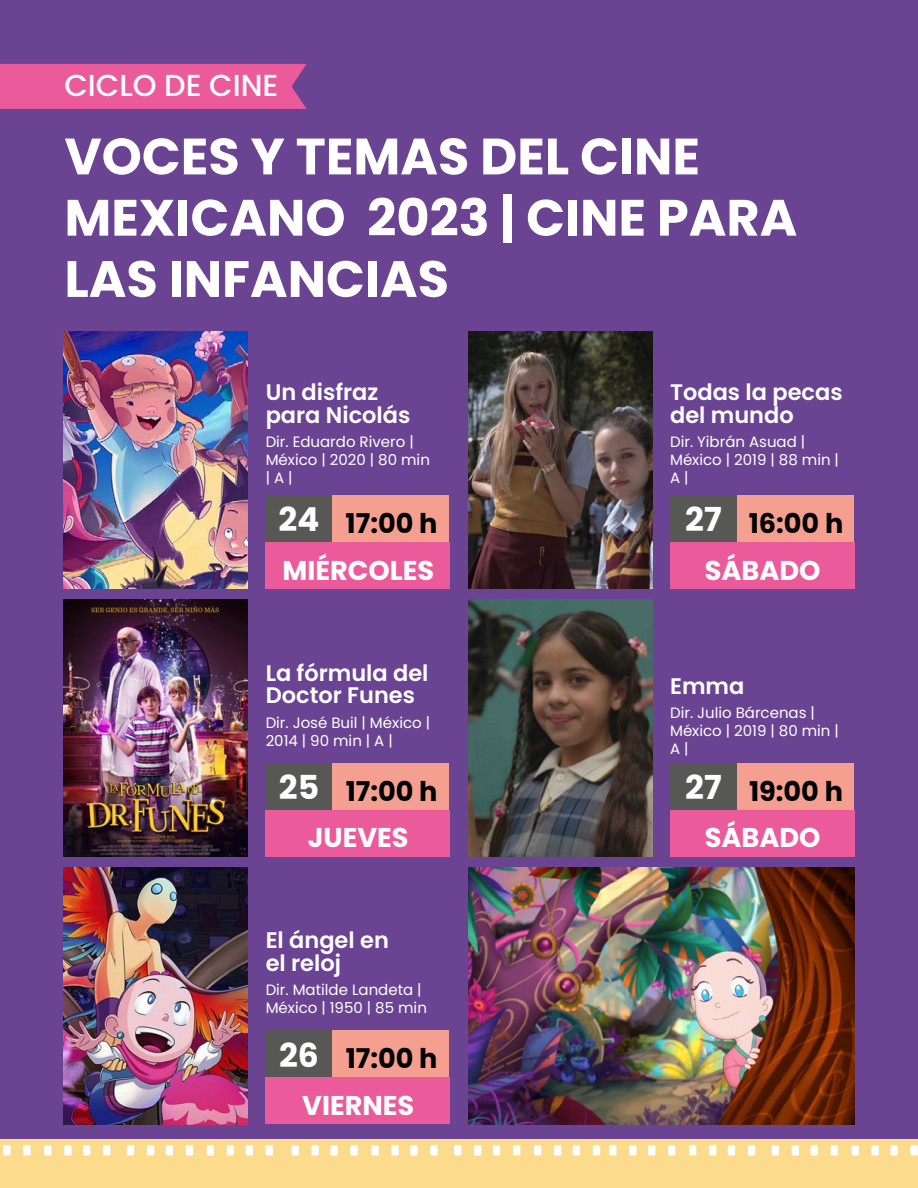
<style>
.page{position:relative;width:918px;height:1188px;background:#6a4493}
.page>*{position:absolute;margin:0;border:0;box-sizing:border-box;transform-origin:0 0}
.t1{font:700 51px/61.2px "Poppins";color:#fff}
.t2{font:700 33px "Poppins";color:#fff}
.t3{font:500 30.3px "Poppins";color:#fff}
.t4{font:700 27.15px "Poppins";color:#fff}
.t5{font:700 27.15px "Poppins";color:#000}
.t6{font:600 22.5px/22.5px "Poppins";color:#fff}
.t7{font:15px/18px "Poppins";color:#fff}
</style>
<div class="page">
<div style="left:0;top:1140px;width:918px;height:48px;background:#fcdb8d"></div>
<div style="left:910px;top:1145px;width:8px;height:11px;background:#fff;border-radius:2px"></div>
<div style="left:890px;top:1145px;width:8px;height:11px;background:#fff;border-radius:2px"></div>
<div style="left:872px;top:1145px;width:7px;height:11px;background:#fff;border-radius:2px"></div>
<div style="left:852px;top:1145px;width:7px;height:11px;background:#fff;border-radius:2px"></div>
<div style="left:831px;top:1145px;width:7px;height:11px;background:#fff;border-radius:2px"></div>
<div style="left:811px;top:1145px;width:7px;height:11px;background:#fff;border-radius:2px"></div>
<div style="left:792px;top:1145px;width:7px;height:11px;background:#fff;border-radius:2px"></div>
<div style="left:772px;top:1145px;width:7px;height:11px;background:#fff;border-radius:2px"></div>
<div style="left:748px;top:1145px;width:7px;height:11px;background:#fff;border-radius:2px"></div>
<div style="left:728px;top:1145px;width:7px;height:11px;background:#fff;border-radius:2px"></div>
<div style="left:709px;top:1145px;width:7px;height:11px;background:#fff;border-radius:2px"></div>
<div style="left:689px;top:1145px;width:7px;height:11px;background:#fff;border-radius:2px"></div>
<div style="left:668px;top:1145px;width:7px;height:11px;background:#fff;border-radius:2px"></div>
<div style="left:648px;top:1145px;width:7px;height:11px;background:#fff;border-radius:2px"></div>
<div style="left:629px;top:1145px;width:8px;height:11px;background:#fff;border-radius:2px"></div>
<div style="left:609px;top:1145px;width:7px;height:11px;background:#fff;border-radius:2px"></div>
<div style="left:593px;top:1145px;width:7px;height:11px;background:#fff;border-radius:2px"></div>
<div style="left:573px;top:1145px;width:7px;height:11px;background:#fff;border-radius:2px"></div>
<div style="left:554px;top:1145px;width:7px;height:11px;background:#fff;border-radius:2px"></div>
<div style="left:534px;top:1145px;width:7px;height:11px;background:#fff;border-radius:2px"></div>
<div style="left:513px;top:1145px;width:7px;height:11px;background:#fff;border-radius:2px"></div>
<div style="left:493px;top:1145px;width:7px;height:11px;background:#fff;border-radius:2px"></div>
<div style="left:474px;top:1145px;width:7px;height:11px;background:#fff;border-radius:2px"></div>
<div style="left:454px;top:1145px;width:7px;height:11px;background:#fff;border-radius:2px"></div>
<div style="left:430px;top:1145px;width:8px;height:11px;background:#fff;border-radius:2px"></div>
<div style="left:410px;top:1145px;width:8px;height:11px;background:#fff;border-radius:2px"></div>
<div style="left:391px;top:1145px;width:8px;height:11px;background:#fff;border-radius:2px"></div>
<div style="left:371px;top:1145px;width:8px;height:11px;background:#fff;border-radius:2px"></div>
<div style="left:350px;top:1145px;width:8px;height:11px;background:#fff;border-radius:2px"></div>
<div style="left:330px;top:1145px;width:8px;height:11px;background:#fff;border-radius:2px"></div>
<div style="left:312px;top:1145px;width:7px;height:11px;background:#fff;border-radius:2px"></div>
<div style="left:291px;top:1145px;width:8px;height:11px;background:#fff;border-radius:2px"></div>
<div style="left:266px;top:1145px;width:7px;height:11px;background:#fff;border-radius:2px"></div>
<div style="left:246px;top:1145px;width:7px;height:11px;background:#fff;border-radius:2px"></div>
<div style="left:227px;top:1145px;width:7px;height:11px;background:#fff;border-radius:2px"></div>
<div style="left:207px;top:1145px;width:7px;height:11px;background:#fff;border-radius:2px"></div>
<div style="left:186px;top:1145px;width:7px;height:11px;background:#fff;border-radius:2px"></div>
<div style="left:166px;top:1145px;width:7px;height:11px;background:#fff;border-radius:2px"></div>
<div style="left:147px;top:1145px;width:7px;height:11px;background:#fff;border-radius:2px"></div>
<div style="left:127px;top:1145px;width:7px;height:11px;background:#fff;border-radius:2px"></div>
<div style="left:103px;top:1145px;width:7px;height:11px;background:#fff;border-radius:2px"></div>
<div style="left:83px;top:1145px;width:7px;height:11px;background:#fff;border-radius:2px"></div>
<div style="left:64px;top:1145px;width:8px;height:11px;background:#fff;border-radius:2px"></div>
<div style="left:44px;top:1145px;width:8px;height:11px;background:#fff;border-radius:2px"></div>
<div style="left:23px;top:1145px;width:8px;height:11px;background:#fff;border-radius:2px"></div>
<div style="left:3px;top:1145px;width:8px;height:11px;background:#fff;border-radius:2px"></div>
<div style="left:266px;top:1031px;width:66px;height:46px;background:#575756"></div>
<div style="left:332px;top:1031px;width:117px;height:46px;background:#f49f8f"></div>
<div style="left:267px;top:1077px;width:183px;height:47px;background:#eb5b9c"></div>
<div style="left:266px;top:763px;width:66px;height:47px;background:#575756"></div>
<div style="left:332px;top:763px;width:117px;height:47px;background:#f49f8f"></div>
<div style="left:267px;top:810px;width:183px;height:46px;background:#eb5b9c"></div>
<div style="left:670px;top:763px;width:67px;height:47px;background:#575756"></div>
<div style="left:737px;top:763px;width:117px;height:47px;background:#f49f8f"></div>
<div style="left:671px;top:810px;width:183px;height:46px;background:#eb5b9c"></div>
<div style="left:266px;top:495px;width:66px;height:47px;background:#575756"></div>
<div style="left:332px;top:495px;width:117px;height:47px;background:#f49f8f"></div>
<div style="left:267px;top:542px;width:183px;height:47px;background:#eb5b9c"></div>
<div style="left:0;top:64px;width:307px;height:45px;background:#eb5b9c"></div>
<div style="left:670px;top:495px;width:67px;height:47px;background:#575756"></div>
<div style="left:737px;top:495px;width:117px;height:47px;background:#f49f8f"></div>
<div style="left:671px;top:542px;width:183px;height:47px;background:#eb5b9c"></div>
<img style="left:468px;top:867px;width:386px;height:257px">
<img style="left:64px;top:332px;width:184px;height:257px">
<img style="left:64px;top:599px;width:184px;height:257px">
<img style="left:64px;top:867px;width:184px;height:257px">
<img style="left:468px;top:332px;width:184px;height:257px">
<img style="left:468px;top:599px;width:184px;height:257px">
<h3 class="t3" style="left:64px;top:68px;width:216px">CICLO DE CINE</h3>
<h1 class="t1" style="left:64px;top:126px;width:734px">VOCES Y TEMAS DEL CINE<br>MEXICANO 2023 | CINE PARA<br>LAS INFANCIAS</h1>
<h3 class="t6" style="left:266px;top:381px;width:146px">Un disfraz para Nicolás</h3>
<p class="t7" style="left:266px;top:433px;width:166px">Dir. Eduardo Rivero |<br>México | 2020 | 80 min | A |</p>
<h2 class="t2" style="left:278px;top:500px;width:43px">24</h2>
<h3 class="t4" style="left:282px;top:554px;width:153px">MIÉRCOLES</h3>
<h3 class="t5" style="left:346px;top:508px;width:93px">17:00 h</h3>
<h3 class="t6" style="left:266px;top:662px;width:164px">La fórmula del<br>Doctor Funes</h3>
<p class="t7" style="left:266px;top:714px;width:166px">Dir. José Buil | México |<br>2014 | 90 min | A |</p>
<h2 class="t2" style="left:279px;top:768px;width:42px">25</h2>
<h3 class="t4" style="left:308px;top:822px;width:102px">JUEVES</h3>
<h3 class="t5" style="left:346px;top:775px;width:93px">17:00 h</h3>
<h3 class="t6" style="left:266px;top:929px;width:125px">El ángel en el reloj</h3>
<p class="t7" style="left:266px;top:981px;width:163px">Dir. Matilde Landeta |<br>México | 1950 | 85 min</p>
<h2 class="t2" style="left:279px;top:1036px;width:41px">26</h2>
<h3 class="t4" style="left:302px;top:1090px;width:114px">VIERNES</h3>
<h3 class="t5" style="left:346px;top:1043px;width:93px">17:00 h</h3>
<h3 class="t6" style="left:670px;top:381px;width:174px">Todas la pecas del mundo</h3>
<p class="t7" style="left:670px;top:433px;width:170px">Dir. Yibrán Asuad |<br>México | 2019 | 88 min |<br>A |</p>
<h2 class="t2" style="left:685px;top:500px;width:38px">27</h2>
<h3 class="t4" style="left:705px;top:554px;width:117px">SÁBADO</h3>
<h3 class="t5" style="left:749px;top:508px;width:96px">16:00 h</h3>
<h3 class="t6" style="left:670px;top:675px;width:76px">Emma</h3>
<p class="t7" style="left:670px;top:704px;width:170px">Dir. Julio Bárcenas |<br>México | 2019 | 80 min |<br>A |</p>
<h2 class="t2" style="left:685px;top:768px;width:38px">27</h2>
<h3 class="t4" style="left:705px;top:822px;width:117px">SÁBADO</h3>
<h3 class="t5" style="left:749px;top:775px;width:96px">19:00 h</h3>
</div>
